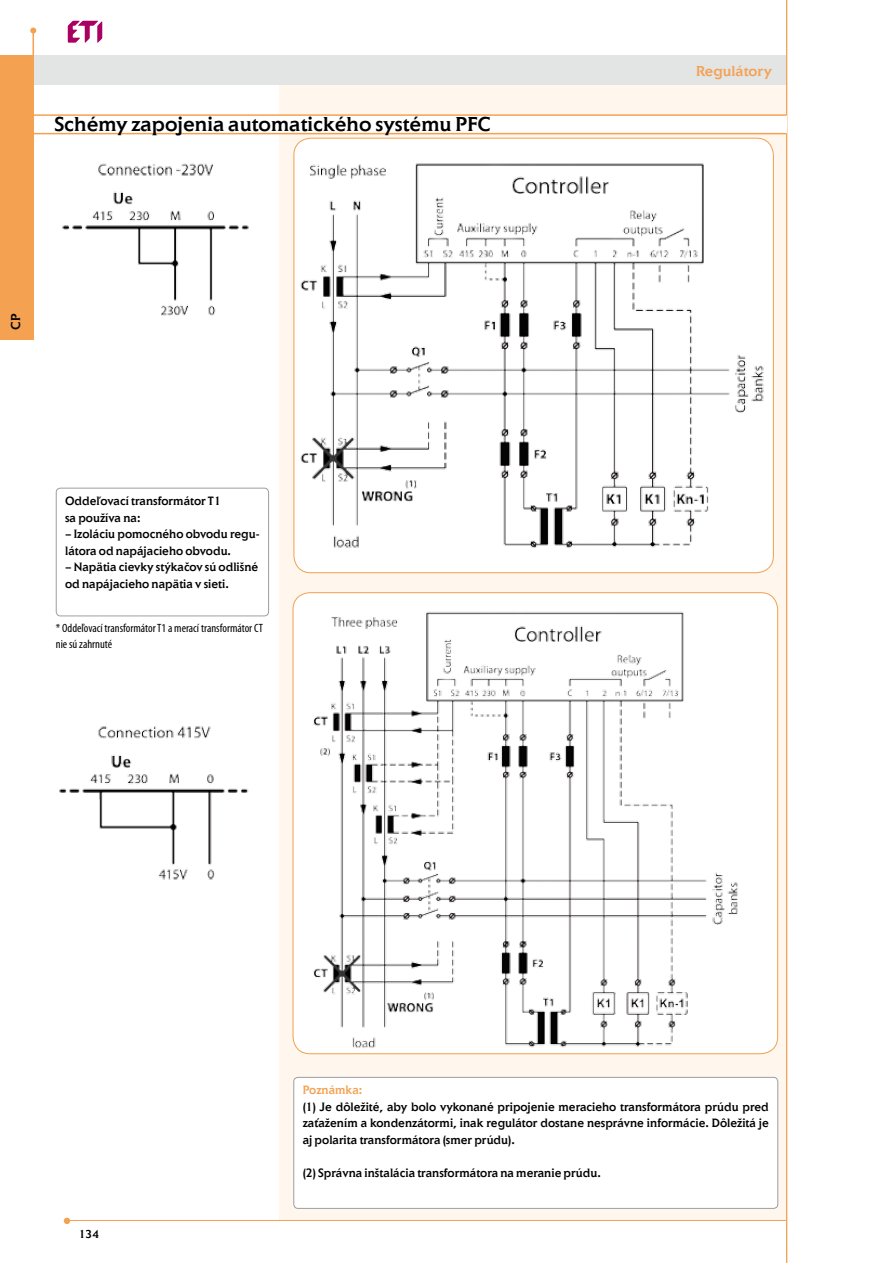
<style>
.page{position:relative;width:893px;height:1263px;background:#fff}
.page>*{position:absolute;margin:0;border:0;box-sizing:border-box;transform-origin:0 0}
.t1{font:500 21px "Elan Itc TOT";color:#000}
.t2{font:500 15px "Elan Itc TOT";color:#f4a152}
.t3{font:500 13.5px "Elan Itc SCTOT";color:#000}
.t4{font:500 12.6px/16.5px "Elan Itc TOT";color:#000;scale:.95 1}
.t5{font:500 12.6px "Elan Itc TOT";color:#f4a152;scale:.95 1}
.t6{font:condensed 12px/16.5px "Myriad Pro";color:#000}
.t7{font:500 12px "Elan Itc TOT";color:#000}
</style>
<div class="page">
<div style="left:279px;top:85px;width:507px;height:1135px;background:#fff6ee"></div>
<svg style="left:68px;top:21px;width:34px;height:22px"></svg>
<div style="left:31px;top:55px;width:756px;height:30px;background:#e3e4e4"></div>
<svg style="left:64px;top:1218px;width:6px;height:6px"></svg>
<div style="left:0;top:55px;width:34px;height:285px;background:#f4a152"></div>
<svg style="left:30px;top:28px;width:6px;height:27px"></svg>
<hr style="left:66px;top:1220px;width:721px;height:1px;background:#f4a152">
<hr style="left:786px;top:0;width:1px;height:1263px;background:#f4a152">
<div style="left:34px;top:115px;width:753px;height:19px;background:#fff"></div>
<hr style="left:34px;top:114px;width:753px;height:2px;background:#f4a152">
<hr style="left:34px;top:133px;width:753px;height:1px;background:#f4a152">
<div style="left:294px;top:1077px;width:484px;height:131px;background:#fff;border-radius:4px"></div>
<div style="left:293px;top:1077px;width:485px;height:132px;border:1px solid #9c9e9f;border-radius:4px"></div>
<div style="left:56px;top:488px;width:213px;height:128px;border:1px solid #9c9e9f;border-radius:4px"></div>
<div style="left:294px;top:138px;width:479px;height:435px;background:#fff;border-radius:17px"></div>
<div style="left:293px;top:593px;width:485px;height:461px;background:#fff;border-radius:17px"></div>
<img style="left:300px;top:163px;width:464px;height:385px">
<img style="left:303px;top:611px;width:440px;height:443px">
<img style="left:62px;top:163px;width:187px;height:153px">
<img style="left:59px;top:726px;width:190px;height:154px">
<h1 class="t1" style="left:54px;top:112px;width:437px">Schémy zapojenia automatického systému PFC</h1>
<p class="t3" style="left:8px;top:330px;width:17px;rotate:-90deg">CP</p>
<p class="t4" style="left:65px;top:492px;width:166px">Oddeľovací transformátor T1 sa používa na:</p>
<p class="t4" style="left:65px;top:525px;width:206px">– Izoláciu pomocného obvodu regu&shy;látora od napájacieho obvodu.</p>
<p class="t4" style="left:65px;top:558px;width:205px">– Napätia cievky stýkačov sú odlišné od napájacieho napätia v sieti.</p>
<p class="t6" style="left:56px;top:620px;width:209px">* Oddeľovací transformátor T1 a merací transformátor CT nie sú zahrnuté</p>
<p class="t2" style="left:696px;top:62px;width:77px">Regulátory</p>
<p class="t7" style="left:79px;top:1227px;width:22px">134</p>
<p class="t5" style="left:303px;top:1082px;width:64px">Poznámka:</p>
<p class="t4" style="left:303px;top:1098px;width:492px;text-align:justify">(1) Je dôležité, aby bolo vykonané pripojenie meracieho transformátora prúdu pred zaťažením a kondenzátormi, inak regulátor dostane nesprávne informácie. Dôležitá je aj polarita transformátora (smer prúdu).</p>
<p class="t4" style="left:303px;top:1164px;width:315px">(2) Správna inštalácia transformátora na meranie prúdu.</p>
</div>
